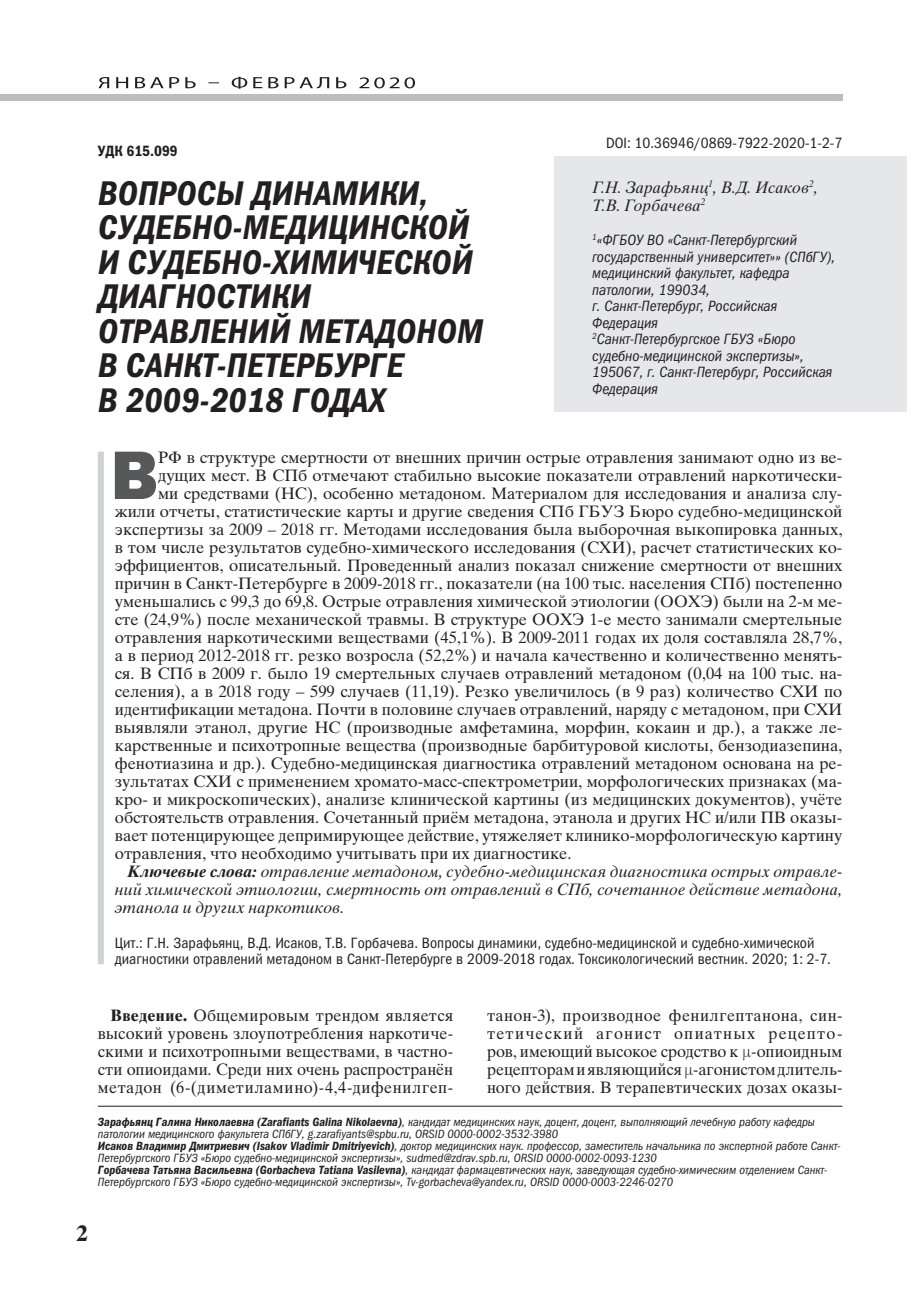
<style>
.page{position:relative;width:919px;height:1289px;background:#fff}
.page>*{position:absolute;margin:0;border:0;box-sizing:border-box;transform-origin:0 0}
.t1{font:69px "Franklin Gothic Heavy ITC";color:#57585a}
.t2{font:italic 34.5px/34.5px "Franklin Gothic Demi Cond ITC";letter-spacing:.01em;color:#231f20}
.t3{font:700 22.5px "Times Ten Cyr";color:#231f20}
.t4{font:16.5px/18px "Times Ten Cyr Upright";color:#231f20;text-align:justify}
.t5{font:16.5px/18px "Times Ten Cyr Inclined";letter-spacing:.005em;color:#231f20}
.t6{font:italic 15px/16.5px "Franklin Gothic Book Cond ITC";color:#231f20}
.t7{font:15px/16.5px "Franklin Gothic Book Cond ITC";color:#231f20}
.t8{font:15px "Franklin Gothic Demi Cond ITC";color:#231f20}
.t9{font:italic 12px/12px "Franklin Gothic Book Cond ITC";color:#231f20}
.s1{font-family:"Times Ten Cyr Bold Inclined"}
.s2{font-family:"Times Ten Cyr";font-weight:700}
.s3{font-family:"Franklin Gothic Demi Cond ITC"}
</style>
<div class="page">
<div style="left:0;top:94px;width:842px;height:6px;background:#bcbdc0"></div>
<svg style="left:98px;top:77px;width:317px;height:12px"></svg>
<div style="left:554px;top:156px;width:352px;height:255px;background:#e6e7e9"></div>
<img style="left:97px;top:1105px;width:746px;height:2px">
<hr style="left:98px;top:1105px;width:744px;height:1px;background:#231f20">
<div style="left:98px;top:451px;width:6px;height:513px;background:#d1d2d4"></div>
<p class="t8" style="left:98px;top:142px;width:81px">УДК 615.099</p>
<h2 class="t2" style="left:98px;top:176px;width:386px">ВОПРОСЫ ДИНАМИКИ,<br>СУДЕБНО-МЕДИЦИНСКОЙ<br>И СУДЕБНО-ХИМИЧЕСКОЙ<br>ДИАГНОСТИКИ<br>ОТРАВЛЕНИЙ МЕТАДОНОМ<br>В САНКТ-ПЕТЕРБУРГЕ<br>В 2009-2018 ГОДАХ</h2>
<p class="t7" style="left:606px;top:134px;width:238px">DOI: 10.36946/0869-7922-2020-1-2-7</p>
<p class="t5" style="left:592px;top:178px;width:227px">Г.Н. Зарафьянц<sup>1</sup>, В.Д. Исаков<sup>2</sup>,<br>Т.В. Горбачева<sup>2</sup></p>
<p class="t6" style="left:592px;top:232px;width:244px"><sup>1</sup>«ФГБОУ ВО «Санкт-Петербургский государственный университет»» (СПбГУ), медицинский факультет, кафедра патологии, 199034,<br>г. Санкт-Петербург, Российская<br>Федерация<br><sup>2</sup>Санкт-Петербургское ГБУЗ «Бюро судебно-медицинской экспертизы»,<br>195067, г. Санкт-Петербург, Российская<br>Федерация</p>
<h1 class="t1" style="left:111px;top:432px;width:49px">В</h1>
<p class="t4" style="left:158px;top:448px;width:685px">РФ в структуре смертности от внешних причин острые отравления занимают одно из ве-</p>
<p class="t4" style="left:158px;top:466px;width:685px">дущих мест. В СПб отмечают стабильно высокие показатели отравлений наркотически-</p>
<p class="t4" style="left:158px;top:484px;width:685px">ми средствами (НС), особенно метадоном. Материалом для исследования и анализа слу-</p>
<p class="t4" style="left:115px;top:502px;width:729px">жили отчеты, статистические карты и другие сведения СПб ГБУЗ Бюро судебно-медицинской</p>
<p class="t4" style="left:115px;top:520px;width:729px">экспертизы за 2009 – 2018 гг. Методами исследования была выборочная выкопировка данных,</p>
<p class="t4" style="left:115px;top:538px;width:729px">в том числе результатов судебно-химического исследования (СХИ), расчет статистических ко-</p>
<p class="t4" style="left:115px;top:556px;width:729px">эффициентов, описательный. Проведенный анализ показал снижение смертности от внешних</p>
<p class="t4" style="left:115px;top:574px;width:729px">причин в Санкт-Петербурге в 2009-2018 гг., показатели (на 100 тыс. населения СПб) постепенно</p>
<p class="t4" style="left:115px;top:592px;width:729px">уменьшались с 99,3 до 69,8. Острые отравления химической этиологии (ООХЭ) были на 2-м ме-</p>
<p class="t4" style="left:115px;top:610px;width:729px">сте (24,9%) после механической травмы. В структуре ООХЭ 1-е место занимали смертельные</p>
<p class="t4" style="left:115px;top:628px;width:729px">отравления наркотическими веществами (45,1%). В 2009-2011 годах их доля составляла 28,7%,</p>
<p class="t4" style="left:115px;top:646px;width:729px">а в период 2012-2018 гг. резко возросла (52,2%) и начала качественно и количественно менять-</p>
<p class="t4" style="left:115px;top:664px;width:729px">ся. В СПб в 2009 г. было 19 смертельных случаев отравлений метадоном (0,04 на 100 тыс. на-</p>
<p class="t4" style="left:115px;top:682px;width:729px">селения), а в 2018 году – 599 случаев (11,19). Резко увеличилось (в 9 раз) количество СХИ по</p>
<p class="t4" style="left:115px;top:700px;width:729px">идентификации метадона. Почти в половине случаев отравлений, наряду с метадоном, при СХИ</p>
<p class="t4" style="left:115px;top:718px;width:729px">выявляли этанол, другие НС (производные амфетамина, морфин, кокаин и др.), а также ле-</p>
<p class="t4" style="left:115px;top:736px;width:729px">карственные и психотропные вещества (производные барбитуровой кислоты, бензодиазепина,</p>
<p class="t4" style="left:115px;top:754px;width:729px">фенотиазина и др.). Судебно-медицинская диагностика отравлений метадоном основана на ре-</p>
<p class="t4" style="left:115px;top:772px;width:729px">зультатах СХИ с применением хромато-масс-спектрометрии, морфологических признаках (ма-</p>
<p class="t4" style="left:115px;top:790px;width:729px">кро- и микроскопических), анализе клинической картины (из медицинских документов), учёте</p>
<p class="t4" style="left:115px;top:808px;width:729px">обстоятельств отравления. Сочетанный приём метадона, этанола и других НС и/или ПВ оказы-</p>
<p class="t4" style="left:115px;top:826px;width:729px">вает потенцирующее депримирующее действие, утяжеляет клинико-морфологическую картину</p>
<p class="t4" style="left:115px;top:844px;width:458px">отравления, что необходимо учитывать при их диагностике.</p>
<p class="t5" style="left:115px;top:862px;width:729px;text-align:justify;text-indent:13px"><span class="s1">Ключевые слова:</span> отравление метадоном, судебно-медицинская диагностика острых отравле&shy;ний химической этиологии, смертность от отравлений в СПб, сочетанное действие метадона, этанола и других наркотиков.</p>
<p class="t7" style="left:115px;top:934px;width:717px">Цит.: Г.Н. Зарафьянц, В.Д. Исаков, Т.В. Горбачева. Вопросы динамики, судебно-медицинской и судебно-химической диагностики отравлений метадоном в Cанкт-Петербурге в 2009-2018 годах. Токсикологический вестник. 2020; 1: 2-7.</p>
<p class="t4" style="left:98px;top:1006px;width:357px;text-indent:13px"><span class="s2">Введение.</span> Общемировым трендом является высокий уровень злоупотребления наркотиче&shy;скими и психотропными веществами, в частно&shy;сти опиоидами. Среди них очень распространён метадон (6-(диметиламино)-4,4-дифенилгеп-</p>
<p class="t4" style="left:487px;top:1006px;width:357px">танон-3), производное фенилгептанона, син&shy;тетический агонист опиатных рецепто&shy;ров, имеющий высокое сродство к µ-опиоидным рецепторам и являющийся µ-агонистом длитель&shy;ного действия. В терапевтических дозах оказы-</p>
<p class="t9" style="left:98px;top:1116px;width:744px"><span class="s3">З арафьянц Галина Николаевна (Zarafiants Galina Nikolaevna)</span>, кандидат медицинских наук, доцент, доцент, выполняющий лечебную работу кафедры патологии медицинского факультета СПбГУ, g.zarafiyants@spbu.ru, ORSID 0000-0002-3532-3980<br><span class="s3">Исаков Владимир Дмитриевич (Isakov Vladimir Dmitriyevich)</span>, доктор медицинских наук. профессор, заместитель начальника по экспертной работе Санкт-Петербургского ГБУЗ «Бюро судебно-медицинской экспертизы», sudmed@zdrav.spb.ru, ORSID 0000-0002-0093-1230<br><span class="s3">Горбачева Татьяна Васильевна (Gorbacheva Tatiana Vasilevna)</span>, кандидат фармацевтических наук, заведующая судебно-химическим отделением Санкт-Петербургского ГБУЗ «Бюро судебно-медицинской экспертизы», Tv-gorbacheva@yandex.ru, ORSID 0000-0003-2246-0270</p>
<h3 class="t3" style="left:77px;top:1220px;width:13px">2</h3>
</div>
